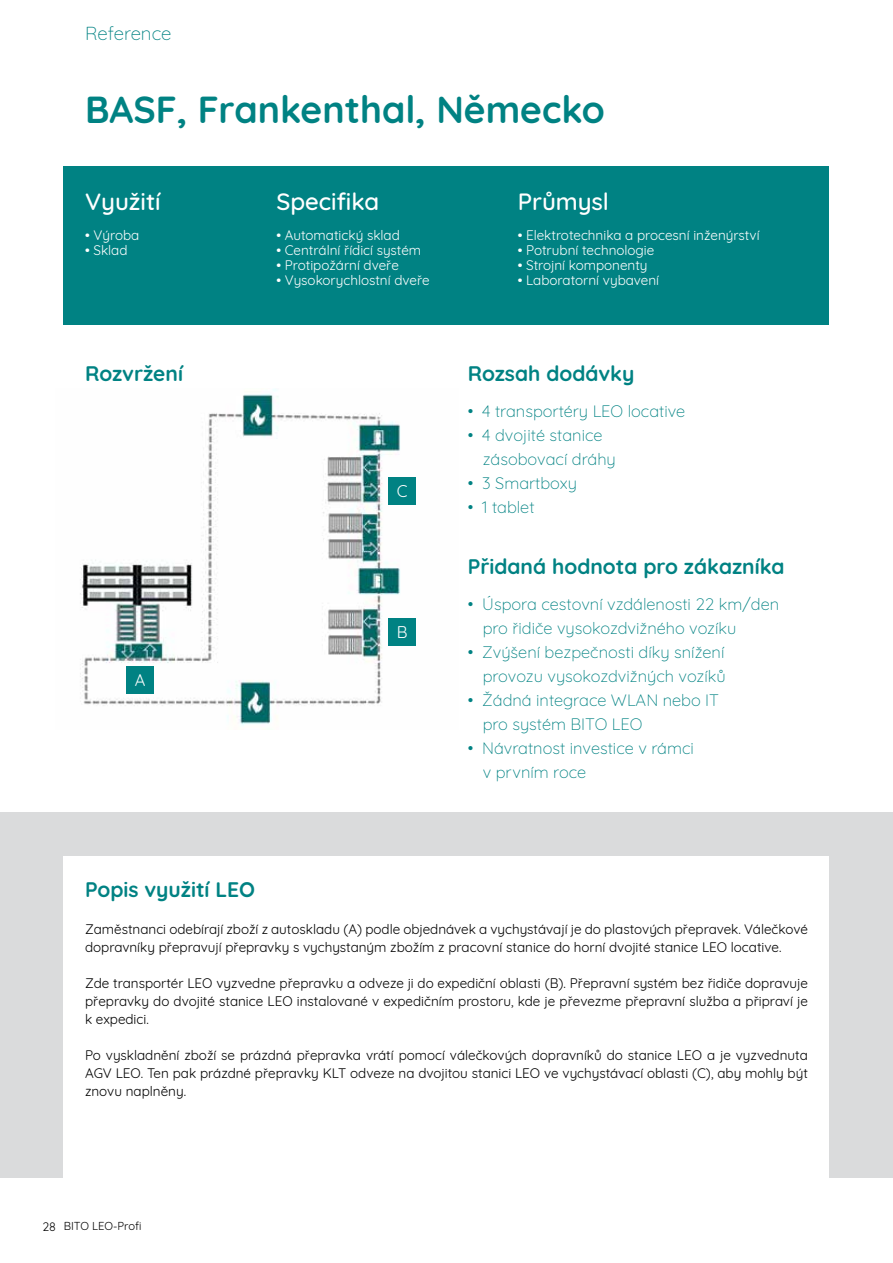
<style>
.page{position:relative;width:893px;height:1263px;background:#fff}
.page>*{position:absolute;margin:0;border:0;box-sizing:border-box;transform-origin:0 0}
.t1{font:700 37.5px "Quicksand";color:#008283}
.t2{font:500 24px "Quicksand";color:#fff}
.t3{font:700 21px "Quicksand";color:#008283}
.t4{font:300 18.75px "Quicksand";color:#008283}
.t5{font:300 16.5px/24px "Quicksand";color:#008283}
.t6{font:16.5px "Quicksand";color:#fff}
.t7{font:13.5px/18px "Quicksand";color:#000;text-align:justify}
.t8{font:13.5px "Quicksand";color:#fff}
.t9{font:11.25px "Quicksand";color:#000}
.s1{font-weight:500}
.s2{font-size:12px}
</style>
<div class="page">
<div style="left:0;top:812px;width:893px;height:366px;background:#dadbdc"></div>
<div style="left:64px;top:856px;width:765px;height:407px;background:#fff"></div>
<div style="left:64px;top:166px;width:765px;height:159px;background:#008283"></div>
<img style="left:80px;top:389px;width:321px;height:337px">
<div style="left:388px;top:477px;width:28px;height:28px;background:#008283"></div>
<div style="left:388px;top:618px;width:28px;height:28px;background:#008283"></div>
<div style="left:126px;top:666px;width:28px;height:28px;background:#008283"></div>
<h3 class="t4" style="left:85px;top:19px;width:88px">Reference</h3>
<h1 class="t1" style="left:85px;top:78px;width:521px">BASF, Frankenthal, Německo</h1>
<h2 class="t2" style="left:85px;top:182px;width:77px">Využití</h2>
<p class="t8" style="left:85px;top:225px;width:56px"><span class="s1">•</span> Výroba</p>
<p class="t8" style="left:85px;top:240px;width:44px"><span class="s1">•</span> Sklad</p>
<h3 class="t3" style="left:85px;top:357px;width:99px">Rozvržení</h3>
<p class="t6" style="left:135px;top:668px;width:12px">A</p>
<h2 class="t2" style="left:276px;top:182px;width:104px">Specifika</h2>
<p class="t8" style="left:276px;top:225px;width:125px"><span class="s1">•</span> Automatický sklad</p>
<p class="t8" style="left:276px;top:240px;width:146px"><span class="s1">•</span> Centrální řídicí systém</p>
<p class="t8" style="left:276px;top:255px;width:124px"><span class="s1">•</span> Protipožární dveře</p>
<p class="t8" style="left:276px;top:270px;width:155px"><span class="s1">•</span> Vysokorychlostní dveře</p>
<p class="t6" style="left:397px;top:478px;width:12px">C</p>
<p class="t6" style="left:397px;top:619px;width:12px">B</p>
<h2 class="t2" style="left:518px;top:182px;width:93px">Průmysl</h2>
<p class="t8" style="left:518px;top:225px;width:243px"><span class="s1">•</span> Elektrotechnika a procesní inženýrství</p>
<p class="t8" style="left:518px;top:240px;width:138px"><span class="s1">•</span> Potrubní technologie</p>
<p class="t8" style="left:518px;top:255px;width:131px"><span class="s1">•</span> Strojní komponenty</p>
<p class="t8" style="left:518px;top:270px;width:143px"><span class="s1">•</span> Laboratorní vybavení</p>
<h3 class="t3" style="left:468px;top:357px;width:168px">Rozsah dodávky</h3>
<p class="t5" style="left:468px;top:397px;width:219px">• 4 transportéry LEO locative</p>
<p class="t5" style="left:483px;top:421px;width:135px;text-indent:-15px">• 4 dvojité stanice zásobovací dráhy</p>
<p class="t5" style="left:468px;top:469px;width:111px">• 3 Smartboxy</p>
<p class="t5" style="left:468px;top:493px;width:68px">• 1 tablet</p>
<h3 class="t3" style="left:468px;top:549px;width:318px">Přidaná hodnota pro zákazníka</h3>
<p class="t5" style="left:483px;top:590px;width:298px;text-indent:-15px">• Úspora cestovní vzdálenosti 22 km/den pro řidiče vysokozdvižného vozíku</p>
<p class="t5" style="left:468px;top:638px;width:259px;text-align:right">• Zvýšení bezpečnosti díky snížení provozu vysokozdvižných vozíků</p>
<p class="t5" style="left:483px;top:686px;width:238px;text-indent:-15px">• Žádná integrace WLAN nebo IT pro systém BITO LEO</p>
<p class="t5" style="left:483px;top:734px;width:213px;text-indent:-15px">• Návratnost investice v rámci v prvním roce</p>
<h3 class="t3" style="left:85px;top:872px;width:172px">Popis využití LEO</h3>
<p class="t7" style="left:85px;top:919px;width:724px">Zaměstnanci odebírají zboží z autoskladu (A) podle objednávek a vychystávají je do plastových přepravek. Válečkové dopravníky přepravují přepravky s vychystaným zbožím z pracovní stanice do horní dvojité stanice LEO locative.</p>
<p class="t7" style="left:85px;top:973px;width:724px">Zde transportér LEO vyzvedne přepravku a odveze ji do expediční oblasti (B). Přepravní systém bez řidiče dopravuje přepravky do dvojité stanice LEO instalované v expedičním prostoru, kde je převezme přepravní služba a připraví je k expedici.</p>
<p class="t7" style="left:85px;top:1045px;width:724px">Po vyskladnění zboží se prázdná přepravka vrátí pomocí válečkových dopravníků do stanice LEO a je vyzvednuta AGV LEO. Ten pak prázdné přepravky KLT odveze na dvojitou stanici LEO ve vychystávací oblasti (C), aby mohly být znovu naplněny.</p>
<p class="t9" style="left:43px;top:1217px;width:100px"><span class="s2">28</span> BITO LEO-Profi</p>
</div>
